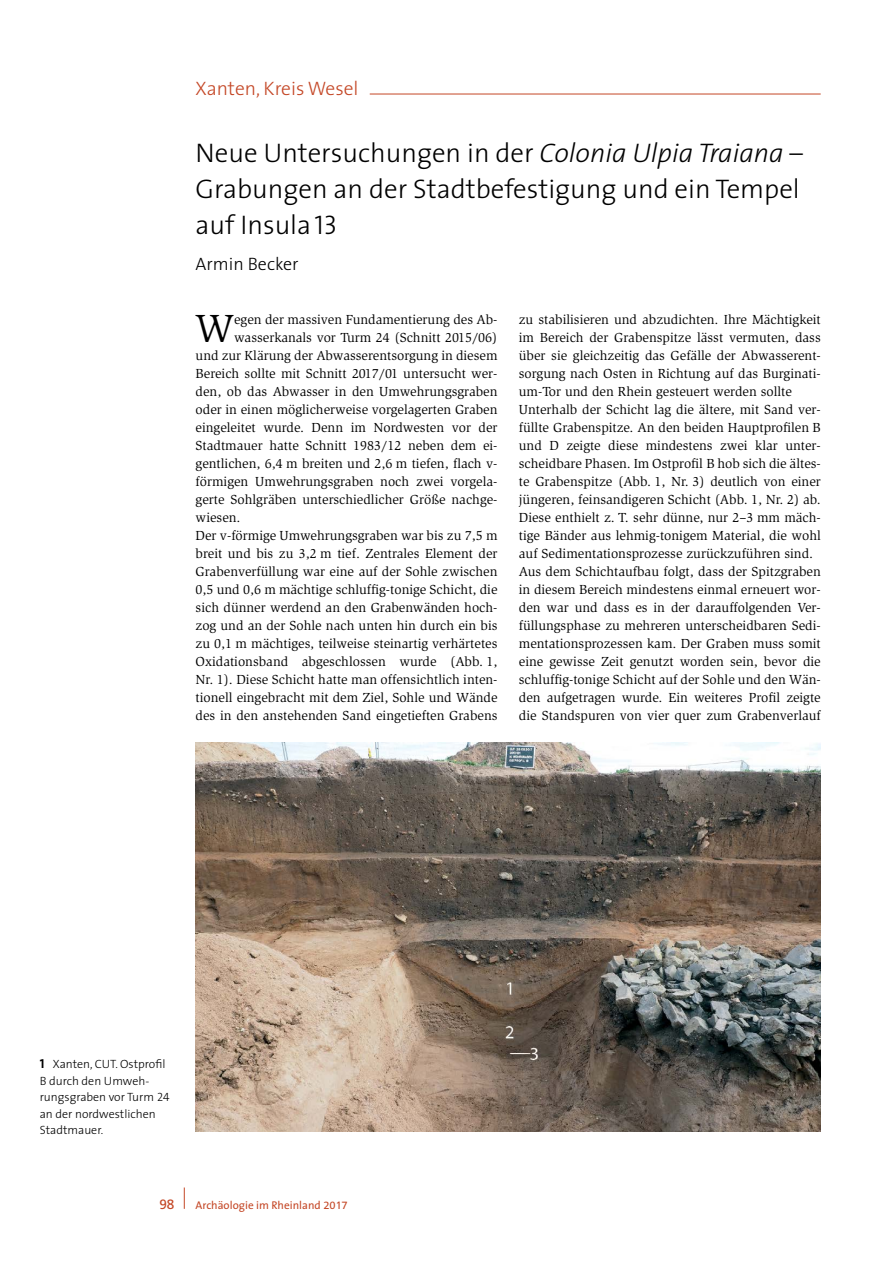
<style>
.page{position:relative;width:893px;height:1263px;background:#fff}
.page>*{position:absolute;margin:0;border:0;box-sizing:border-box;transform-origin:0 0}
.FLIESS_INITIALIEN{font:40.35px "Slimbach";color:#000}
.TITEL_Ü1{font:300 27px/36px "The Sans";color:#000;text-align:justify}
.REGION_STADT_NEU{font:300 19.5px "The Sans";color:#c44726}
.FLIESS_SLIMBACH_9_PT{font:300 18px "The Sans";color:#000}
.FLIESS_SLIMBACH_9_PT-2{font:13.5px/18px "Slimbach";color:#000;text-align:justify}
.FLIESS_INITIALIEN-2{font:13.5px "Slimbach";color:#000}
.t1{font:13.5px "Frutiger CE";color:#c44726}
.BILDUNTERSCHRIFT{font:300 12px/16.5px "The Sans";color:#000}
.t2{font:11.25px "The Sans";color:#c44726}
.s1{font-style:italic}
.s2{font-family:"The Sans Light Caps";font-weight:400}
.s3{font-family:"The Sans Bold Caps";font-weight:400;font-size:13.05px}
.s4{font-family:"The Sans B W5 Plain"}
.s5{font-family:"Frutiger CE";font-size:10.65px}
</style>
<div class="page">
<svg style="left:184px;top:1187px;width:1px;height:22px"></svg>
<img style="left:196px;top:743px;width:625px;height:389px">
<hr style="left:370px;top:94px;width:451px;height:1px;background:#c44726">
<p class="REGION_STADT_NEU" style="left:196px;top:72px;width:164px">Xanten, Kreis Wesel</p>
<p class="TITEL_Ü1" style="left:196px;top:134px;width:609px">Neue Untersuchungen in der <span class="s1">Colonia Ulpia Traiana</span> – Grabungen an der Stadtbefestigung und ein Tempel auf Insula<span class="s2">13</span></p>
<p class="FLIESS_SLIMBACH_9_PT" style="left:196px;top:249px;width:105px">Armin Becker</p>
<p class="FLIESS_INITIALIEN" style="left:194px;top:305px;width:41px">W</p>
<p class="FLIESS_INITIALIEN-2" style="left:234px;top:312px;width:265px">egen der massiven Fundamentierung des Ab-</p>
<p class="FLIESS_INITIALIEN-2" style="left:234px;top:330px;width:265px">wasserkanals vor Turm 24 (Schnitt 2015/06)</p>
<p class="FLIESS_INITIALIEN-2" style="left:196px;top:348px;width:303px">und zur Klärung der Abwasserentsorgung in diesem</p>
<p class="FLIESS_INITIALIEN-2" style="left:196px;top:366px;width:303px">Bereich sollte mit Schnitt 2017/01 untersucht wer-</p>
<p class="FLIESS_INITIALIEN-2" style="left:196px;top:384px;width:303px">den, ob das Abwasser in den Umwehrungsgraben</p>
<p class="FLIESS_INITIALIEN-2" style="left:196px;top:402px;width:303px">oder in einen möglicherweise vorgelagerten Graben</p>
<p class="FLIESS_INITIALIEN-2" style="left:196px;top:420px;width:303px">eingeleitet wurde. Denn im Nordwesten vor der</p>
<p class="FLIESS_INITIALIEN-2" style="left:196px;top:438px;width:303px">Stadtmauer hatte Schnitt 1983/12 neben dem ei-</p>
<p class="FLIESS_INITIALIEN-2" style="left:196px;top:456px;width:303px">gentlichen, 6,4 m breiten und 2,6 m tiefen, flach v-</p>
<p class="FLIESS_INITIALIEN-2" style="left:196px;top:474px;width:303px">förmigen Umwehrungsgraben noch zwei vorgela-</p>
<p class="FLIESS_INITIALIEN-2" style="left:196px;top:492px;width:303px">gerte Sohlgräben unterschiedlicher Größe nachge-</p>
<p class="FLIESS_INITIALIEN-2" style="left:196px;top:510px;width:46px">wiesen.</p>
<p class="FLIESS_SLIMBACH_9_PT-2" style="left:196px;top:527px;width:303px">Der v-förmige Umwehrungsgraben war bis zu 7,5 m breit und bis zu 3,2 m tief. Zentrales Element der Grabenverfüllung war eine auf der Sohle zwischen 0,5 und 0,6 m mächtige schluffig-tonige Schicht, die sich dünner werdend an den Grabenwänden hoch&shy;zog und an der Sohle nach unten hin durch ein bis zu 0,1 m mächtiges, teilweise steinartig verhärtetes Oxidationsband abgeschlossen wurde (Abb. 1, Nr. 1). Diese Schicht hatte man offensichtlich inten&shy;tionell eingebracht mit dem Ziel, Sohle und Wände des in den anstehenden Sand eingetieften Grabens</p>
<p class="FLIESS_SLIMBACH_9_PT-2" style="left:519px;top:311px;width:303px">zu stabilisieren und abzudichten. Ihre Mächtigkeit im Bereich der Grabenspitze lässt vermuten, dass über sie gleichzeitig das Gefälle der Abwasserent&shy;sorgung nach Osten in Richtung auf das Burginati&shy;um-Tor und den Rhein gesteuert werden sollte</p>
<p class="FLIESS_SLIMBACH_9_PT-2" style="left:519px;top:401px;width:303px">Unterhalb der Schicht lag die ältere, mit Sand ver&shy;füllte Grabenspitze. An den beiden Hauptprofilen B und D zeigte diese mindestens zwei klar unter&shy;scheidbare Phasen. Im Ostprofil B hob sich die ältes&shy;te Grabenspitze (Abb. 1, Nr. 3) deutlich von einer jüngeren, feinsandigeren Schicht (Abb. 1, Nr. 2) ab.<br>Diese enthielt z. T. sehr dünne, nur 2–3 mm mäch&shy;tige Bänder aus lehmig-tonigem Material, die wohl auf Sedimentationsprozesse zurückzuführen sind.</p>
<p class="FLIESS_SLIMBACH_9_PT-2" style="left:519px;top:563px;width:303px">Aus dem Schichtaufbau folgt, dass der Spitzgraben in diesem Bereich mindestens einmal erneuert wor&shy;den war und dass es in der darauffolgenden Ver&shy;füllungsphase zu mehreren unterscheidbaren Sedi&shy;mentationsprozessen kam. Der Graben muss somit eine gewisse Zeit genutzt worden sein, bevor die schluffig-tonige Schicht auf der Sohle und den Wän&shy;den aufgetragen wurde. Ein weiteres Profil zeigte die Standspuren von vier quer zum Grabenverlauf</p>
<p class="BILDUNTERSCHRIFT" style="left:40px;top:1055px;width:131px"><span class="s3">1</span> Xanten, CUT. Ostprofil<br>B durch den Umweh&shy;rungsgraben vor Turm <span class="s2">24 </span>an der nordwestlichen<br>Stadtmauer.</p>
<p class="t1" style="left:159px;top:1196px;width:17px">98</p>
<p class="t2" style="left:196px;top:1196px;width:153px">Archäologie im Rheinland <span class="s4">20</span><span class="s5">1</span><span class="s4">7</span></p>
</div>
